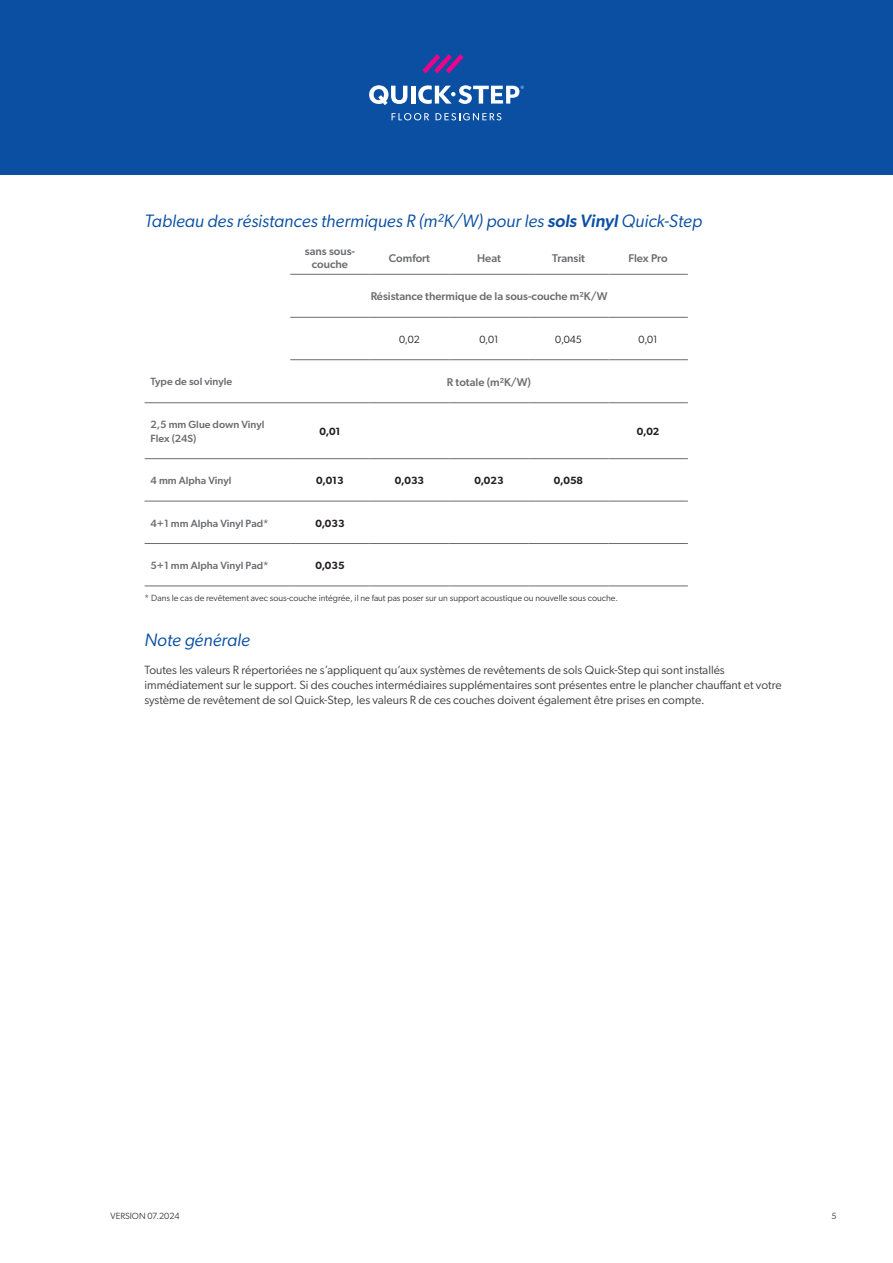
<style>
.page{position:relative;width:893px;height:1263px;background:#fff}
.page>*{position:absolute;margin:0;border:0;box-sizing:border-box;transform-origin:0 0}
.T2_-_Title_-_Tables{font:italic 18px "Gibson";color:#0a4fa2}
.T2_-_Title{font:italic 18px "Gibson";color:#0a4fa2}
.Body{font:12px/15px "Gibson";color:#3e3e3f}
.Table_-_Header{font:500 11.25px/13.5px "Gibson";color:#6c6d70;text-align:center}
.Table_-_Body_-_Left{font:500 10.5px/13.5px "Gibson";color:#6c6d70}
.Table_-_Body{font:600 10.5px "Gibson";color:#231f20}
.Table_-_Body-2{font:10.5px "Gibson";color:#231f20}
.Annotation{font:9px "Gibson";color:#3e3e3f}
.s1{font-weight:500}
</style>
<div class="page">
<div style="left:0;top:0;width:893px;height:174px;background:#0a4fa2"></div>
<svg style="left:392px;top:113px;width:37px;height:7px"></svg>
<svg style="left:436px;top:113px;width:65px;height:7px"></svg>
<svg style="left:422px;top:54px;width:42px;height:19px"></svg>
<svg style="left:369px;top:85px;width:38px;height:20px"></svg>
<hr style="left:411px;top:86px;width:4px;height:18px;background:#fff">
<svg style="left:418px;top:85px;width:106px;height:19px"></svg>
<hr style="left:290px;top:274px;width:80px;height:1px;background:#6c6d70">
<hr style="left:370px;top:274px;width:79px;height:1px;background:#6c6d70">
<hr style="left:449px;top:274px;width:80px;height:1px;background:#6c6d70">
<hr style="left:529px;top:274px;width:79px;height:1px;background:#6c6d70">
<hr style="left:608px;top:274px;width:80px;height:1px;background:#6c6d70">
<hr style="left:290px;top:359px;width:80px;height:1px;background:#6c6d70">
<hr style="left:370px;top:359px;width:79px;height:1px;background:#6c6d70">
<hr style="left:449px;top:359px;width:80px;height:1px;background:#6c6d70">
<hr style="left:529px;top:359px;width:79px;height:1px;background:#6c6d70">
<hr style="left:608px;top:359px;width:80px;height:1px;background:#6c6d70">
<hr style="left:145px;top:458px;width:145px;height:1px;background:#6c6d70">
<hr style="left:290px;top:458px;width:80px;height:1px;background:#6c6d70">
<hr style="left:370px;top:458px;width:79px;height:1px;background:#6c6d70">
<hr style="left:449px;top:458px;width:80px;height:1px;background:#6c6d70">
<hr style="left:529px;top:458px;width:79px;height:1px;background:#6c6d70">
<hr style="left:608px;top:458px;width:80px;height:1px;background:#6c6d70">
<hr style="left:145px;top:501px;width:145px;height:1px;background:#6c6d70">
<hr style="left:290px;top:501px;width:80px;height:1px;background:#6c6d70">
<hr style="left:370px;top:501px;width:79px;height:1px;background:#6c6d70">
<hr style="left:449px;top:501px;width:80px;height:1px;background:#6c6d70">
<hr style="left:529px;top:501px;width:79px;height:1px;background:#6c6d70">
<hr style="left:608px;top:501px;width:80px;height:1px;background:#6c6d70">
<hr style="left:145px;top:543px;width:145px;height:1px;background:#6c6d70">
<hr style="left:290px;top:543px;width:80px;height:1px;background:#6c6d70">
<hr style="left:370px;top:543px;width:79px;height:1px;background:#6c6d70">
<hr style="left:449px;top:543px;width:80px;height:1px;background:#6c6d70">
<hr style="left:529px;top:543px;width:79px;height:1px;background:#6c6d70">
<hr style="left:608px;top:543px;width:80px;height:1px;background:#6c6d70">
<hr style="left:145px;top:586px;width:145px;height:1px;background:#6c6d70">
<hr style="left:290px;top:586px;width:80px;height:1px;background:#6c6d70">
<hr style="left:370px;top:586px;width:79px;height:1px;background:#6c6d70">
<hr style="left:449px;top:586px;width:80px;height:1px;background:#6c6d70">
<hr style="left:529px;top:586px;width:79px;height:1px;background:#6c6d70">
<hr style="left:608px;top:586px;width:80px;height:1px;background:#6c6d70">
<hr style="left:290px;top:317px;width:80px;height:1px;background:#6c6d70">
<hr style="left:370px;top:317px;width:79px;height:1px;background:#6c6d70">
<hr style="left:449px;top:317px;width:80px;height:1px;background:#6c6d70">
<hr style="left:529px;top:317px;width:79px;height:1px;background:#6c6d70">
<hr style="left:608px;top:317px;width:80px;height:1px;background:#6c6d70">
<hr style="left:290px;top:402px;width:80px;height:1px;background:#6c6d70">
<hr style="left:370px;top:402px;width:79px;height:1px;background:#6c6d70">
<hr style="left:449px;top:402px;width:80px;height:1px;background:#6c6d70">
<hr style="left:529px;top:402px;width:79px;height:1px;background:#6c6d70">
<hr style="left:608px;top:402px;width:80px;height:1px;background:#6c6d70">
<hr style="left:145px;top:402px;width:145px;height:1px;background:#6c6d70">
<p class="T2_-_Title_-_Tables" style="left:145px;top:210px;width:559px">Tableau des résistances thermiques R (m²K/W) pour les <span class="s1">sols Vinyl</span> Quick-Step</p>
<p class="Table_-_Header" style="left:305px;top:244px;width:52px">sans sous&shy;couche</p>
<p class="Table_-_Header" style="left:389px;top:251px;width:43px">Comfort</p>
<p class="Table_-_Header" style="left:477px;top:251px;width:25px">Heat</p>
<p class="Table_-_Header" style="left:552px;top:251px;width:34px">Transit</p>
<p class="Table_-_Header" style="left:628px;top:251px;width:41px">Flex Pro</p>
<p class="Table_-_Header" style="left:371px;top:289px;width:238px">Résistance thermique de la sous-couche m²K/W</p>
<p class="Table_-_Body-2" style="left:399px;top:333px;width:22px">0,02</p>
<p class="Table_-_Body-2" style="left:479px;top:333px;width:21px">0,01</p>
<p class="Table_-_Body-2" style="left:555px;top:333px;width:28px">0,045</p>
<p class="Table_-_Body-2" style="left:638px;top:333px;width:21px">0,01</p>
<p class="Table_-_Body_-_Left" style="left:151px;top:375px;width:83px">Type de sol vinyle</p>
<p class="Table_-_Header" style="left:447px;top:375px;width:86px">R totale (m²K/W)</p>
<p class="Table_-_Body_-_Left" style="left:151px;top:418px;width:115px">2,5 mm Glue down Vinyl<br>Flex (24S)</p>
<p class="Table_-_Body" style="left:319px;top:425px;width:23px">0,01</p>
<p class="Table_-_Body" style="left:637px;top:425px;width:24px">0,02</p>
<p class="Table_-_Body_-_Left" style="left:151px;top:473px;width:82px">4 mm Alpha Vinyl</p>
<p class="Table_-_Body" style="left:316px;top:474px;width:29px">0,013</p>
<p class="Table_-_Body" style="left:395px;top:474px;width:31px">0,033</p>
<p class="Table_-_Body" style="left:474px;top:474px;width:31px">0,023</p>
<p class="Table_-_Body" style="left:554px;top:474px;width:31px">0,058</p>
<p class="Table_-_Body_-_Left" style="left:151px;top:516px;width:120px">4+1 mm Alpha Vinyl Pad*</p>
<p class="Table_-_Body" style="left:315px;top:517px;width:31px">0,033</p>
<p class="Table_-_Body_-_Left" style="left:151px;top:558px;width:120px">5+1 mm Alpha Vinyl Pad*</p>
<p class="Table_-_Body" style="left:315px;top:559px;width:31px">0,035</p>
<p class="Annotation" style="left:145px;top:593px;width:475px">* Dans le cas de revêtement avec sous-couche intégrée, il ne faut pas poser sur un support acoustique ou nouvelle sous couche.</p>
<p class="T2_-_Title" style="left:145px;top:630px;width:107px">Note générale</p>
<p class="Body" style="left:145px;top:662px;width:639px">Toutes les valeurs R répertoriées ne s’appliquent qu’aux systèmes de revêtements de sols Quick-Step qui sont installés immédiatement sur le support. Si des couches intermédiaires supplémentaires sont présentes entre le plancher chauffant et votre système de revêtement de sol Quick-Step, les valeurs R de ces couches doivent également être prises en compte.</p>
<p class="Annotation" style="left:111px;top:1210px;width:71px">VERSION 07.2024</p>
<p class="Annotation" style="left:831px;top:1210px;width:7px">5</p>
</div>
